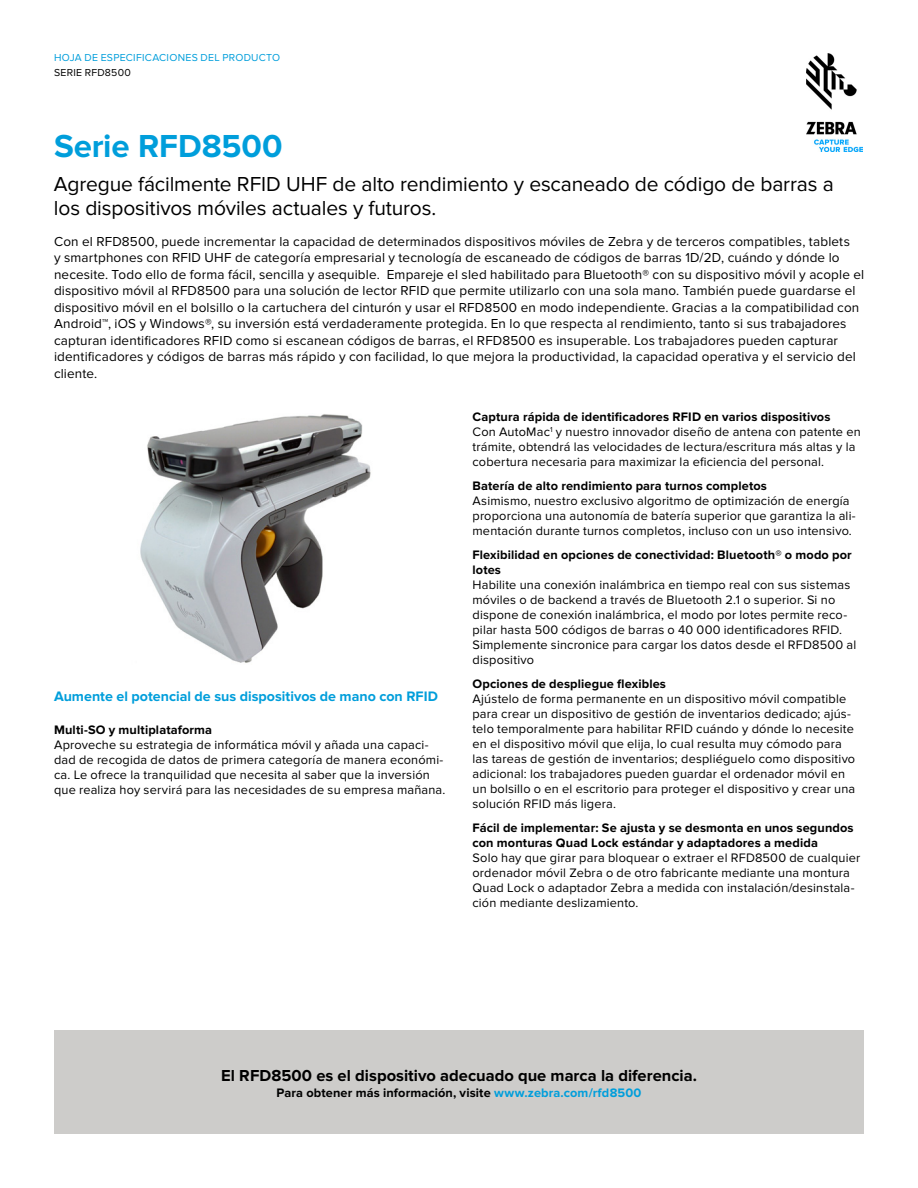
<style>
.page{position:relative;width:918px;height:1188px;background:#fff}
.page>*{position:absolute;margin:0;border:0;box-sizing:border-box;transform-origin:0 0}
.t1{font:700 33px "Proxima Nova";letter-spacing:-.005em;color:#009edb}
.t2{font:21px/24px "Proxima Nova";letter-spacing:-.005em;color:#000}
.t3{font:700 16.5px "Proxima Nova";color:#000}
.t4{font:700 14.25px "Proxima Nova";color:#009edb}
.t5{font:13.5px/16.5px "Proxima Nova";letter-spacing:.01em;color:#000}
.t6{font:12.75px/15px "Proxima Nova";letter-spacing:.015em;color:#000}
.t7{font:700 12.75px/15px "Proxima Nova";letter-spacing:.01em;color:#000}
.t8{font:10.5px "Proxima Nova";letter-spacing:.025em;color:#009edb}
.t9{font:10.5px "Proxima Nova";letter-spacing:.025em;color:#000}
.s1{font-weight:700}
.s2{color:#009edb}
</style>
<div class="page">
<img style="left:806px;top:54px;width:56px;height:97px">
<div style="left:54px;top:1031px;width:810px;height:103px;background:#cdccca"></div>
<img style="left:140px;top:414px;width:231px;height:249px">
<p class="t8" style="left:54px;top:52px;width:228px">HOJA DE ESPECIFICACIONES DEL PRODUCTO</p>
<p class="t9" style="left:54px;top:66px;width:78px">SERIE RFD8500</p>
<h1 class="t1" style="left:54px;top:127px;width:230px">Serie RFD8500</h1>
<h2 class="t2" style="left:54px;top:173px;width:781px">Agregue fácilmente RFID UHF de alto rendimiento y escaneado de código de barras a los dispositivos móviles actuales y futuros.</h2>
<p class="t5" style="left:54px;top:233px;width:812px">Con el RFD8500, puede incrementar la capacidad de determinados dispositivos móviles de Zebra y de terceros compatibles, tablets<br>y smartphones con RFID UHF de categoría empresarial y tecnología de escaneado de códigos de barras 1D/2D, cuándo y dónde lo necesite. Todo ello de forma fácil, sencilla y asequible. Empareje el sled habilitado para Bluetooth® con su dispositivo móvil y acople el dispositivo móvil al RFD8500 para una solución de lector RFID que permite utilizarlo con una sola mano. También puede guardarse el dispositivo móvil en el bolsillo o la cartuchera del cinturón y usar el RFD8500 en modo independiente. Gracias a la compatibilidad con Android™, iOS y Windows®, su inversión está verdaderamente protegida. En lo que respecta al rendimiento, tanto si sus trabajadores capturan identificadores RFID como si escanean códigos de barras, el RFD8500 es insuperable. Los trabajadores pueden capturar identificadores y códigos de barras más rápido y con facilidad, lo que mejora la productividad, la capacidad operativa y el servicio del cliente.</p>
<p class="t4" style="left:54px;top:688px;width:386px">Aumente el potencial de sus dispositivos de mano con RFID</p>
<p class="t7" style="left:54px;top:722px;width:160px">Multi-SO y multiplataforma</p>
<p class="t6" style="left:54px;top:737px;width:393px">Aproveche su estrategia de informática móvil y añada una capaci&shy;dad de recogida de datos de primera categoría de manera económi&shy;ca. Le ofrece la tranquilidad que necesita al saber que la inversión que realiza hoy servirá para las necesidades de su empresa mañana.</p>
<p class="t6" style="left:472px;top:410px;width:390px"><span class="s1">Captura rápida de identificadores RFID en varios dispositivos<br></span>Con AutoMac<sup>1</sup> y nuestro innovador diseño de antena con patente en trámite, obtendrá las velocidades de lectura/escritura más altas y la cobertura necesaria para maximizar la eficiencia del personal.</p>
<p class="t7" style="left:473px;top:479px;width:296px">Batería de alto rendimiento para turnos completos</p>
<p class="t6" style="left:473px;top:494px;width:385px">Asimismo, nuestro exclusivo algoritmo de optimización de energía proporciona una autonomía de batería superior que garantiza la ali&shy;mentación durante turnos completos, incluso con un uso intensivo.</p>
<p class="t7" style="left:473px;top:548px;width:381px">Flexibilidad en opciones de conectividad: Bluetooth® o modo por lotes</p>
<p class="t6" style="left:473px;top:578px;width:385px">Habilite una conexión inalámbrica en tiempo real con sus sistemas móviles o de backend a través de Bluetooth 2.1 o superior. Si no dispone de conexión inalámbrica, el modo por lotes permite reco&shy;pilar hasta 500 códigos de barras o 40 000 identificadores RFID.<br>Simplemente sincronice para cargar los datos desde el RFD8500 al dispositivo</p>
<p class="t7" style="left:473px;top:677px;width:195px">Opciones de despliegue flexibles</p>
<p class="t6" style="left:473px;top:692px;width:384px">Ajústelo de forma permanente en un dispositivo móvil compatible para crear un dispositivo de gestión de inventarios dedicado; ajús&shy;telo temporalmente para habilitar RFID cuándo y dónde lo necesite en el dispositivo móvil que elija, lo cual resulta muy cómodo para las tareas de gestión de inventarios; despliéguelo como dispositivo adicional: los trabajadores pueden guardar el ordenador móvil en un bolsillo o en el escritorio para proteger el dispositivo y crear una solución RFID más ligera.</p>
<p class="t7" style="left:473px;top:821px;width:383px">Fácil de implementar: Se ajusta y se desmonta en unos segundos con monturas Quad Lock estándar y adaptadores a medida</p>
<p class="t6" style="left:473px;top:851px;width:389px">Solo hay que girar para bloquear o extraer el RFD8500 de cualquier ordenador móvil Zebra o de otro fabricante mediante una montura Quad Lock o adaptador Zebra a medida con instalación/desinstala&shy;ción mediante deslizamiento.</p>
<p class="t3" style="left:221px;top:1066px;width:477px">El RFD8500 es el dispositivo adecuado que marca la diferencia.</p>
<p class="t7" style="left:276px;top:1085px;width:367px">Para obtener más información, visite <span class="s2">www.zebra.com/rfd8500</span></p>
</div>
